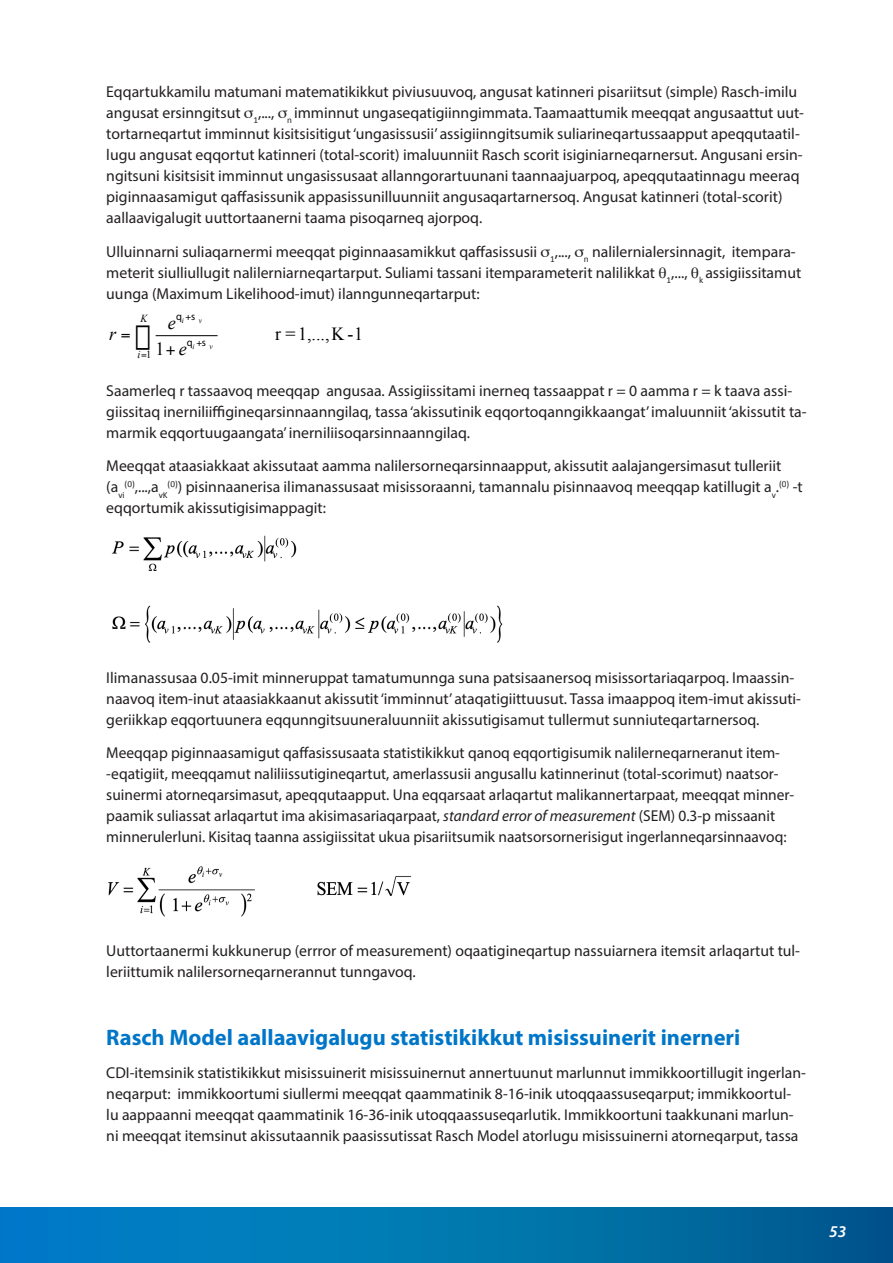
<style>
.page{position:relative;width:893px;height:1263px;background:#fff}
.page>*{position:absolute;margin:0;border:0;box-sizing:border-box;transform-origin:0 0}
.Rubrik{font:700 22.5px "Myriad Pro";color:#0076c8}
.t1{font:18.45px "Times New Roman";color:#000}
.t2{font:italic 18.45px "Times New Roman";color:#000}
.t3{font:italic 600 16.5px "Myriad Pro";color:#fff}
.Broedtekst{font:15.75px/21px "Myriad Pro";color:#231f20}
.t4{font:10.8px "Myriad Pro";color:#000}
.t5{font:10.8px "Times New Roman";color:#000}
.t6{font:italic 10.8px "Times New Roman";color:#000}
.t7{font:italic 7.65px "Times New Roman";color:#000}
.s1{font-style:italic}
</style>
<div class="page">
<svg style="left:0;top:1208px;width:893px;height:55px;background:#0072ad"></svg>
<hr style="left:156px;top:335px;width:61px;height:1px;background:#000">
<img style="left:111px;top:535px;width:392px;height:108px">
<img style="left:108px;top:866px;width:303px;height:51px">
<p class="Broedtekst" style="left:106px;top:81px;width:699px">Eqqartukkamilu matumani matematikikkut piviusuuvoq, angusat katinneri pisariitsut (simple) Rasch-imilu angusat ersinngitsut ▲<sub>1</sub>,..., ▲<sub>n</sub> imminnut ungaseqatigiinngimmata. Taamaattumik meeqqat angusaattut uut&shy;tortarneqartut imminnut kisitsisitigut ‘ungasissusii’ assigiinngitsumik suliarineqartussaapput apeqqutaatil&shy;lugu angusat eqqortut katinneri (total-scorit) imaluunniit Rasch scorit isiginiarneqarnersut. Angusani ersin&shy;ngitsuni kisitsisit imminnut ungasissusaat allanngorartuunani taannaajuarpoq, apeqqutaatinnagu meeraq piginnaasamigut qaffasissunik appasissunilluunniit angusaqartarnersoq. Angusat katinneri (total-scorit) aallaavigalugit uuttortaanerni taama pisoqarneq ajorpoq.</p>
<p class="Broedtekst" style="left:106px;top:241px;width:696px">Ulluinnarni suliaqarnermi meeqqat piginnaasamikkut qaffasissusii ▲<sub>1</sub>,..., ▲<sub>n</sub> nalilernialersinnagit, itempara&shy;meterit siulliullugit nalilerniarneqartarput. Suliami tassani itemparameterit nalilikkat ❑<sub>1</sub>,..., ❑<sub>k</sub> assigiissitamut uunga (Maximum Likelihood-imut) ilanngunneqartarput:</p>
<p class="t1" style="left:275px;top:322px;width:90px">r =1,...,K -1</p>
<p class="t5" style="left:146px;top:347px;width:20px">1 <sup>1</sup></p>
<p class="t6" style="left:140px;top:310px;width:8px">K</p>
<p class="t6" style="left:138px;top:347px;width:4px">i</p>
<p class="t4" style="left:176px;top:310px;width:21px">q s</p>
<p class="t7" style="left:182px;top:315px;width:4px">i</p>
<p class="t7" style="left:199px;top:315px;width:5px">v</p>
<p class="t2" style="left:179px;top:336px;width:9px">e</p>
<p class="t2" style="left:168px;top:310px;width:9px">e</p>
<p class="t2" style="left:109px;top:321px;width:8px">r</p>
<p class="t4" style="left:187px;top:336px;width:21px">q s</p>
<p class="t7" style="left:193px;top:341px;width:4px">i</p>
<p class="t7" style="left:210px;top:341px;width:5px">v</p>
<p class="Broedtekst" style="left:106px;top:380px;width:702px">Saamerleq r tassaavoq meeqqap angusaa. Assigiissitami inerneq tassaappat r = 0 aamma r = k taava assi&shy;giissitaq inerniliiffigineqarsinnaanngilaq, tassa ‘akissutinik eqqortoqanngikkaangat’ imaluunniit ‘akissutit ta&shy;marmik eqqortuugaangata’ inerniliisoqarsinnaanngilaq.</p>
<p class="Broedtekst" style="left:106px;top:455px;width:698px">Meeqqat ataasiakkaat akissutaat aamma nalilersorneqarsinnaapput, akissutit aalajangersimasut tulleriit (a<sub>vi</sub><sup>(0)</sup>,...,a<sub>vK</sub><sup>(0)</sup>) pisinnaanerisa ilimanassusaat misissoraanni, tamannalu pisinnaavoq meeqqap katillugit a<sub>v</sub>.<sup>(0)</sup> -t eqqortumik akissutigisimappagit:</p>
<p class="Broedtekst" style="left:106px;top:666px;width:696px">Ilimanassusaa 0.05-imit minneruppat tamatumunnga suna patsisaanersoq misissortariaqarpoq. Imaassin&shy;naavoq item-inut ataasiakkaanut akissutit ‘imminnut’ ataqatigiittuusut. Tassa imaappoq item-imut akissuti&shy;geriikkap eqqortuunera eqqunngitsuuneraluunniit akissutigisamut tullermut sunniuteqartarnersoq.</p>
<p class="Broedtekst" style="left:106px;top:742px;width:689px">Meeqqap piginnaasamigut qaffasissusaata statistikikkut qanoq eqqortigisumik nalilerneqarneranut item--eqatigiit, meeqqamut naliliissutigineqartut, amerlassusii angusallu katinnerinut (total-scorimut) naatsor&shy;suinermi atorneqarsimasut, apeqqutaapput. Una eqqarsaat arlaqartut malikannertarpaat, meeqqat minner&shy;paamik suliassat arlaqartut ima akisimasariaqarpaat, <span class="s1">standard error of measurement</span> (SEM) 0.3-p missaanit minnerulerluni. Kisitaq taanna assigiissitat ukua pisariitsumik naatsorsornerisigut ingerlanneqarsinnaavoq:</p>
<p class="Broedtekst" style="left:106px;top:940px;width:695px">Uuttortaanermi kukkunerup (errror of measurement) oqaatigineqartup nassuiarnera itemsit arlaqartut tul&shy;leriittumik nalilersorneqarnerannut tunngavoq.</p>
<p class="Rubrik" style="left:106px;top:1022px;width:635px">Rasch Model aallaavigalugu statistikikkut misissuinerit inerneri</p>
<p class="Broedtekst" style="left:106px;top:1062px;width:701px">CDI-itemsinik statistikikkut misissuinerit misissuinernut annertuunut marlunnut immikkoortillugit ingerlan&shy;neqarput: immikkoortumi siullermi meeqqat qaammatinik 8-16-inik utoqqaassuseqarput; immikkoortul&shy;lu aappaanni meeqqat qaammatinik 16-36-inik utoqqaassuseqarlutik. Immikkoortuni taakkunani marlun&shy;ni meeqqat itemsinut akissutaannik paasissutissat Rasch Model atorlugu misissuinerni atorneqarput, tassa</p>
<p class="t3" style="left:829px;top:1222px;width:19px">53</p>
</div>
